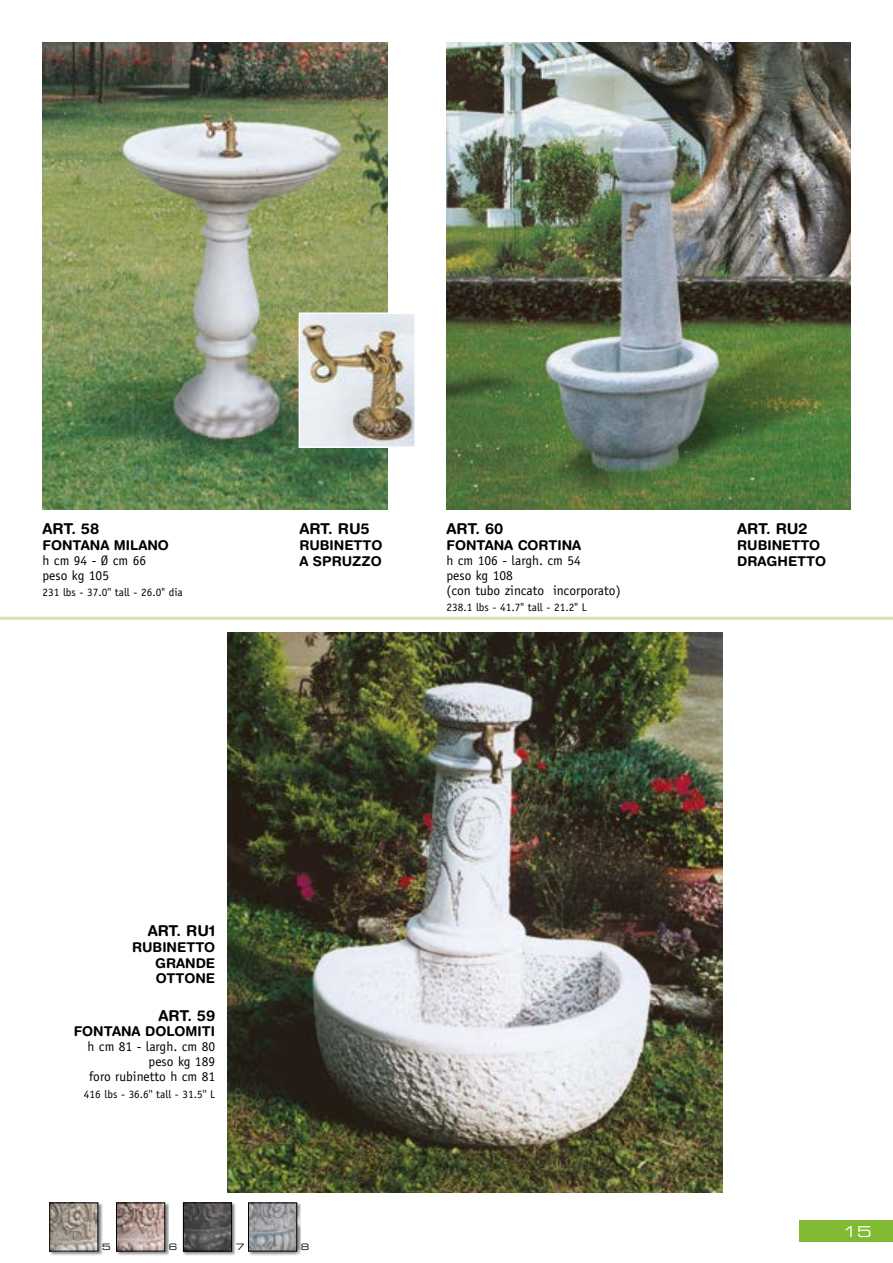
<style>
.page{position:relative;width:893px;height:1263px;background:#fff}
.page>*{position:absolute;margin:0;border:0;box-sizing:border-box;transform-origin:0 0}
.t1{font:700 15px "Helvetica Rounded";color:#000}
.t2{font:15px "Eurostile Extended Two";color:#fff}
.t3{font:13.5px/15px "Officina Sans";color:#000}
.t4{font:700 13.5px/15.8px "Helvetica Rounded";color:#000}
.t5{font:11.25px "Officina Sans";color:#000}
.t6{font:8.85px "Eurostile Extended Two";color:#000}
</style>
<div class="page">
<div style="left:50px;top:1203px;width:52px;height:52px;background:#000;opacity:.5"></div>
<img style="left:51px;top:1204px;width:45px;height:45px">
<div style="left:49px;top:1202px;width:49px;height:49px;border:1px solid #000"></div>
<div style="left:117px;top:1203px;width:52px;height:52px;background:#000;opacity:.5"></div>
<img style="left:118px;top:1204px;width:45px;height:45px">
<div style="left:116px;top:1202px;width:49px;height:49px;border:1px solid #000"></div>
<div style="left:183px;top:1203px;width:53px;height:52px;background:#000;opacity:.5"></div>
<img style="left:185px;top:1204px;width:45px;height:45px">
<div style="left:183px;top:1202px;width:49px;height:49px;border:1px solid #000"></div>
<div style="left:249px;top:1203px;width:52px;height:52px;background:#000;opacity:.5"></div>
<img style="left:250px;top:1204px;width:45px;height:45px">
<div style="left:248px;top:1202px;width:49px;height:49px;border:1px solid #000"></div>
<div style="left:799px;top:1220px;width:94px;height:22px;background:#80bb33"></div>
<hr style="left:0;top:617px;width:893px;height:3px;background:#d3e4b4">
<img style="left:43px;top:43px;width:345px;height:466px">
<img style="left:302px;top:315px;width:111px;height:130px">
<div style="left:299px;top:312px;width:117px;height:136px;border:2px solid #fff"></div>
<img style="left:446px;top:43px;width:404px;height:466px">
<img style="left:227px;top:633px;width:495px;height:560px">
<p class="t1" style="left:43px;top:520px;width:58px">ART. 58</p>
<p class="t4" style="left:43px;top:537px;width:128px">FONTANA MILANO</p>
<p class="t3" style="left:43px;top:553px;width:105px">h cm 94 - Ø cm 66 peso kg 105</p>
<p class="t5" style="left:43px;top:586px;width:142px">231 lbs - 37.0'' tall - 26.0'' dia</p>
<p class="t1" style="left:299px;top:520px;width:72px">ART. RU5</p>
<p class="t4" style="left:299px;top:537px;width:85px">RUBINETTO<br>A SPRUZZO</p>
<p class="t1" style="left:446px;top:520px;width:58px">ART. 60</p>
<p class="t4" style="left:446px;top:537px;width:136px">FONTANA CORTINA</p>
<p class="t3" style="left:446px;top:553px;width:176px">h cm 106 - largh. cm 54<br>peso kg 108<br>(con tubo zincato incorporato)</p>
<p class="t5" style="left:446px;top:601px;width:142px">238.1 lbs - 41.7'' tall - 21.2'' L</p>
<p class="t1" style="left:737px;top:520px;width:72px">ART. RU2</p>
<p class="t4" style="left:737px;top:537px;width:90px">RUBINETTO<br>DRAGHETTO</p>
<p class="t1" style="left:148px;top:921px;width:69px">ART. RU1</p>
<p class="t4" style="left:155px;top:939px;width:62px;text-align:justify;text-indent:-23px">RUBINETTO GRANDE OTTONE</p>
<p class="t1" style="left:159px;top:1006px;width:58px">ART. 59</p>
<p class="t4" style="left:74px;top:1023px;width:143px">FONTANA DOLOMITI</p>
<p class="t3" style="left:88px;top:1039px;width:129px;text-align:right">h cm 81 - largh. cm 80 peso kg 189<br>foro rubinetto h cm 81</p>
<p class="t5" style="left:84px;top:1087px;width:133px">416 lbs - 36.6'' tall - 31.5'' L</p>
<p class="t6" style="left:102px;top:1241px;width:10px">5</p>
<p class="t6" style="left:169px;top:1241px;width:10px">6</p>
<p class="t6" style="left:236px;top:1241px;width:10px">7</p>
<p class="t6" style="left:301px;top:1241px;width:10px">8</p>
<p class="t2" style="left:843px;top:1221px;width:30px">15</p>
</div>
